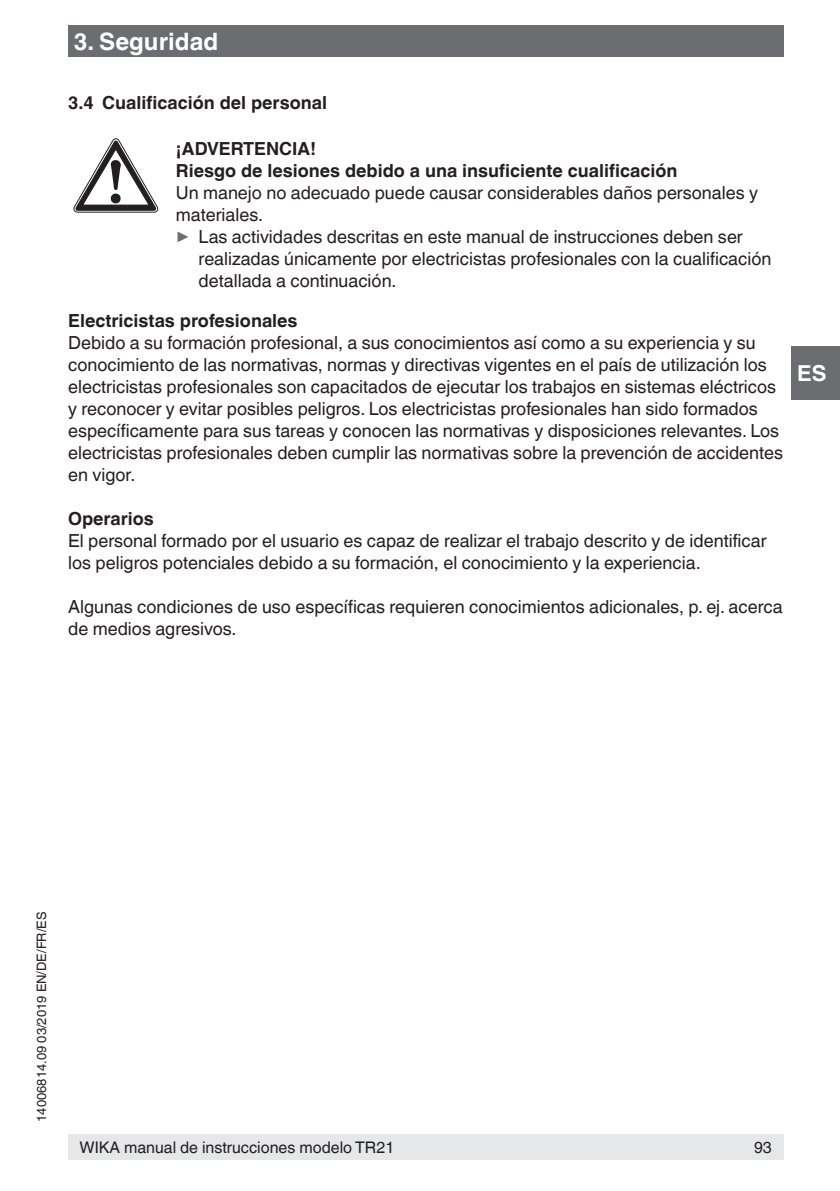
<style>
.page{position:relative;width:840px;height:1191px;background:#fff}
.page>*{position:absolute;margin:0;border:0;box-sizing:border-box;transform-origin:0 0}
.t1{font:700 24px "Helvetica World";color:#fff}
.t2{font:700 22px "Helvetica World";color:#fff}
.t3{font:18px/22px "Helvetica World";color:#231f20}
.t4{font:700 18px/22px "Helvetica World";color:#231f20}
.t5{font:16px "Helvetica World";color:#231f20}
.t6{font:13px "Helvetica World";color:#231f20}
.s1{font-size:17.6px;color:#6c6d70}
</style>
<div class="page">
<div style="left:791px;top:346px;width:48px;height:54px;background:#6c6d70"></div>
<div style="left:68px;top:26px;width:714px;height:31px;background:#6c6d70"></div>
<div style="left:68px;top:1134px;width:714px;height:25px;background:#e6e7e9"></div>
<svg style="left:74px;top:139px;width:84px;height:73px"></svg>
<h1 class="t1" style="left:74px;top:27px;width:146px">3. Seguridad</h1>
<p class="t4" style="left:68px;top:92px;width:260px">3.4 Cualificación del personal</p>
<p class="t4" style="left:176px;top:138px;width:503px">¡ADVERTENCIA!<br>Riesgo de lesiones debido a una insuficiente cualificación</p>
<p class="t3" style="left:176px;top:182px;width:583px">Un manejo no adecuado puede causar considerables daños personales y</p>
<p class="t3" style="left:176px;top:204px;width:89px">materiales.</p>
<p class="t3" style="left:176px;top:226px;width:568px"><span class="s1">▶</span> Las actividades descritas en este manual de instrucciones deben ser</p>
<p class="t3" style="left:198px;top:248px;width:574px">realizadas únicamente por electricistas profesionales con la cualificación</p>
<p class="t3" style="left:198px;top:270px;width:199px">detallada a continuación.</p>
<p class="t4" style="left:68px;top:310px;width:231px">Electricistas profesionales</p>
<p class="t3" style="left:68px;top:332px;width:716px">Debido a su formación profesional, a sus conocimientos así como a su experiencia y su conocimiento de las normativas, normas y directivas vigentes en el país de utilización los electricistas profesionales son capacitados de ejecutar los trabajos en sistemas eléctricos y reconocer y evitar posibles peligros. Los electricistas profesionales han sido formados específicamente para sus tareas y conocen las normativas y disposiciones relevantes. Los electricistas profesionales deben cumplir las normativas sobre la prevención de accidentes en vigor.</p>
<p class="t4" style="left:68px;top:508px;width:87px">Operarios</p>
<p class="t3" style="left:68px;top:530px;width:699px">El personal formado por el usuario es capaz de realizar el trabajo descrito y de identificar los peligros potenciales debido a su formación, el conocimiento y la experiencia.</p>
<p class="t3" style="left:68px;top:596px;width:715px">Algunas condiciones de uso específicas requieren conocimientos adicionales, p. ej. acerca de medios agresivos.</p>
<p class="t2" style="left:796px;top:360px;width:31px">ES</p>
<p class="t6" style="left:34px;top:1121px;width:211px;rotate:-90deg">14006814.09 03/2019 EN/DE/FR/ES</p>
<p class="t5" style="left:79px;top:1137px;width:316px">WIKA manual de instrucciones modelo TR21</p>
<p class="t5" style="left:753px;top:1137px;width:19px">93</p>
</div>
